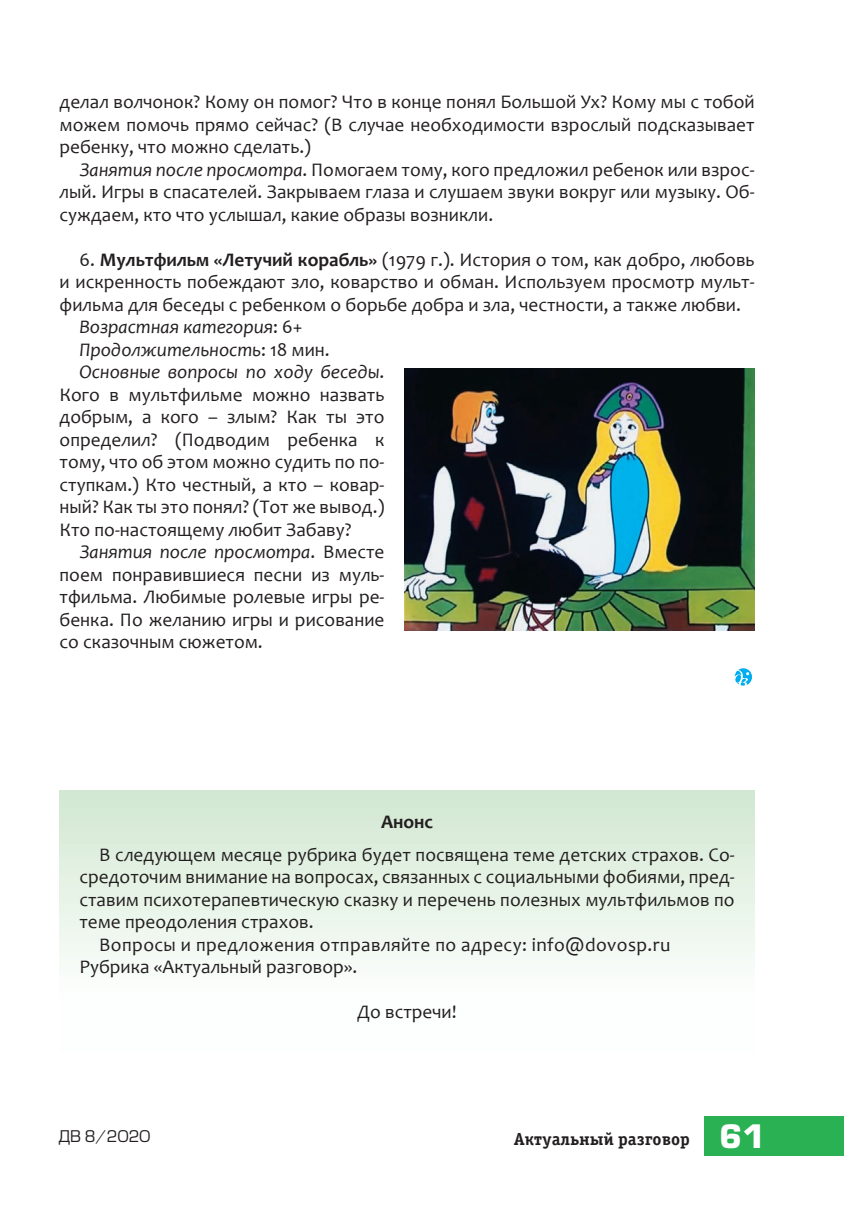
<style>
.page{position:relative;width:844px;height:1216px;background:#fff}
.page>*{position:absolute;margin:0;border:0;box-sizing:border-box;transform-origin:0 0}
.t1{font:19.25px/22.4px "Candara";color:#231f20;text-align:justify}
.t2{font:italic 19.25px "Candara";color:#231f20}
.t3{font:19.25px "Candara";letter-spacing:.02em;color:#231f20}
.t4{font:700 19.25px "Candara";color:#231f20}
.t5{font:17.5px "Officina Serif Bold ITC";color:#231f20}
.t6{font:15.75px "Europe";color:#231f20}
.s1{font-style:italic}
.s2{font-weight:700}
.s3{font-style:normal}
.s4{font-family:"Europe";font-weight:700;font-size:31.5px;color:#fff}
</style>
<div class="page">
<div style="left:704px;top:1116px;width:139px;height:40px;background:#29b154"></div>
<div style="left:60px;top:790px;width:694px;height:262px;background:linear-gradient(to bottom,#d3e9d2,#fff)"></div>
<svg style="left:734px;top:668px;width:17px;height:17px"></svg>
<img style="left:404px;top:368px;width:350px;height:262px">
<p class="t1" style="left:60px;top:91px;width:696px">делал волчонок? Кому он помог? Что в конце понял Большой Ух? Кому мы с тобой можем помочь прямо сейчас? (В случае необходимости взрослый подсказывает ребенку, что можно сделать.)</p>
<p class="t1" style="left:60px;top:158px;width:696px;text-indent:20px"><span class="s1">Занятия после просмотра</span>. Помогаем тому, кого предложил ребенок или взрос&shy;лый. Игры в спасателей. Закрываем глаза и слушаем звуки вокруг или музыку. Об&shy;суждаем, кто что услышал, какие образы возникли.</p>
<p class="t1" style="left:79px;top:248px;width:676px">6. <span class="s2">Мультфильм «Летучий корабль»</span> (1979 г.). История о том, как добро, любовь</p>
<p class="t1" style="left:60px;top:270px;width:696px">и искренность побеждают зло, коварство и обман. Используем просмотр мульт-</p>
<p class="t1" style="left:60px;top:293px;width:682px">фильма для беседы с ребенком о борьбе добра и зла, честности, а также любви.</p>
<p class="t2" style="left:79px;top:315px;width:224px">Возрастная категория<span class="s3">: 6+</span></p>
<p class="t2" style="left:79px;top:337px;width:252px">Продолжительность<span class="s3">: 18 мин.</span></p>
<p class="t2" style="left:79px;top:360px;width:306px">Основные вопросы по ходу беседы<span class="s3">.</span></p>
<p class="t1" style="left:60px;top:383px;width:326px">Кого в мультфильме можно назвать</p>
<p class="t1" style="left:60px;top:405px;width:326px">добрым, а кого – злым? Как ты это</p>
<p class="t1" style="left:60px;top:428px;width:326px">определил? (Подводим ребенка к</p>
<p class="t1" style="left:60px;top:450px;width:326px">тому, что об этом можно судить по по-</p>
<p class="t1" style="left:60px;top:473px;width:326px">ступкам.) Кто честный, а кто – ковар-</p>
<p class="t1" style="left:60px;top:495px;width:326px">ный? Как ты это понял? (Тот же вывод.)</p>
<p class="t1" style="left:60px;top:518px;width:293px">Кто по-настоящему любит Забаву?</p>
<p class="t2" style="left:79px;top:540px;width:306px">Занятия после просмотра<span class="s3">. Вместе</span></p>
<p class="t1" style="left:60px;top:563px;width:326px">поем понравившиеся песни из муль-</p>
<p class="t1" style="left:60px;top:585px;width:326px">тфильма. Любимые ролевые игры ре-</p>
<p class="t1" style="left:60px;top:608px;width:326px">бенка. По желанию игры и рисование</p>
<p class="t1" style="left:60px;top:630px;width:205px">со сказочным сюжетом.</p>
<p class="t4" style="left:381px;top:809px;width:54px">Анонс</p>
<p class="t1" style="left:99px;top:842px;width:636px">В следующем месяце рубрика будет посвящена теме детских страхов. Со-</p>
<p class="t1" style="left:79px;top:865px;width:656px">средоточим внимание на вопросах, связанных с социальными фобиями, пред-</p>
<p class="t1" style="left:79px;top:887px;width:656px">ставим психотерапевтическую сказку и перечень полезных мультфильмов по</p>
<p class="t1" style="left:79px;top:910px;width:235px">теме преодоления страхов.</p>
<p class="t3" style="left:99px;top:932px;width:572px">Вопросы и предложения отправляйте по адресу: info@dovosp.ru</p>
<p class="t1" style="left:79px;top:955px;width:279px">Рубрика «Актуальный разговор».</p>
<p class="t1" style="left:357px;top:1000px;width:100px">До встречи!</p>
<p class="t6" style="left:58px;top:1127px;width:93px">ДВ 8/2020</p>
<p class="t5" style="left:513px;top:1128px;width:252px">Актуальный разговор <span class="s4">61</span></p>
</div>
